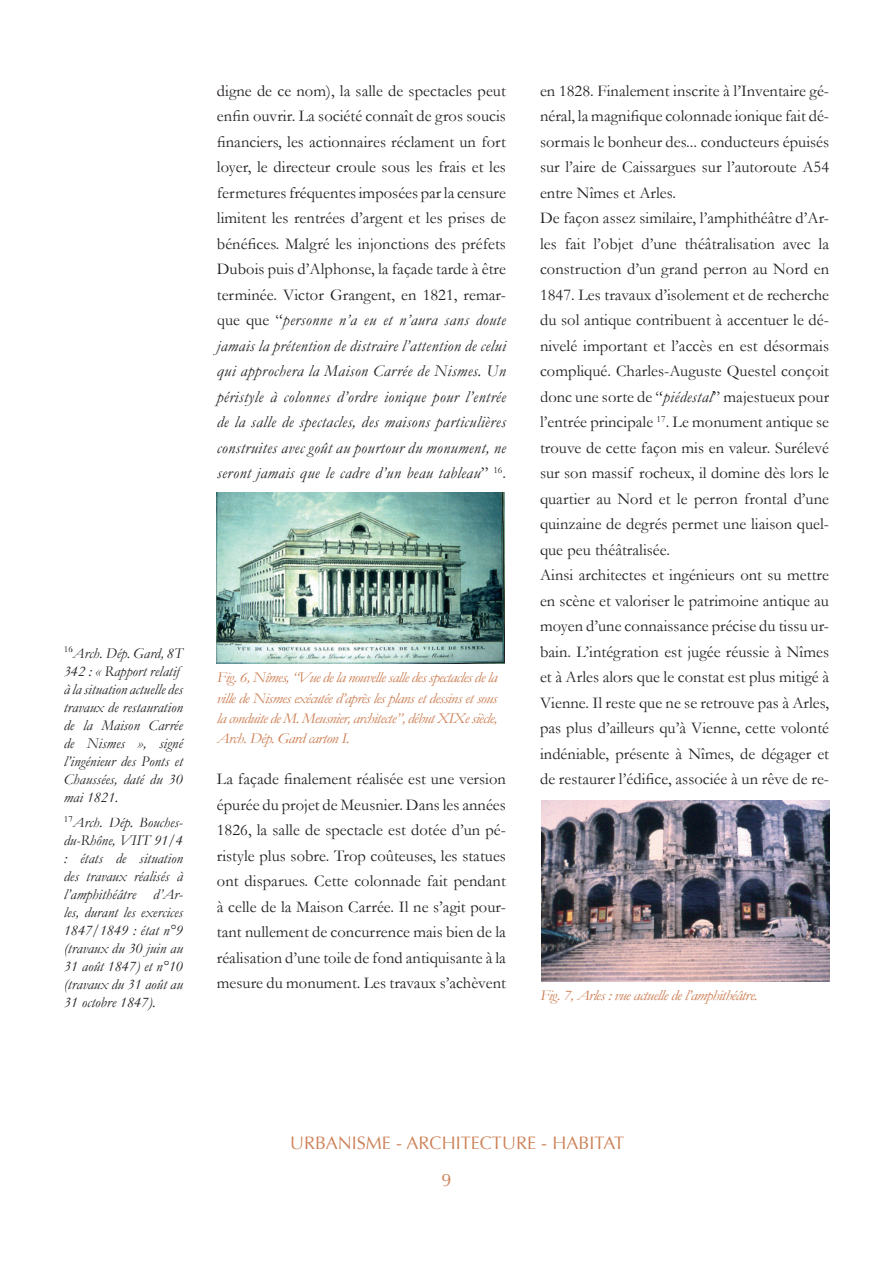
<style>
.page{position:relative;width:893px;height:1263px;background:#fff}
.page>*{position:absolute;margin:0;border:0;box-sizing:border-box;transform-origin:0 0}
.t1{font:18px/37.2px "Optima";letter-spacing:.005em;color:#cd8055}
.t2{font:16.5px/25.5px "Garamond";letter-spacing:.005em;color:#231f20;text-align:justify}
.t3{font:italic 15px/18px "Garamond";letter-spacing:.005em;color:#231f20}
.t4{font:italic 15px/20.4px "Garamond";letter-spacing:-.04em;color:#cd8055;text-align:justify;scale:1.1 1}
.t5{font:9.6px "Garamond";color:#231f20}
.s1{font-style:italic}
</style>
<div class="page">
<img style="left:217px;top:493px;width:288px;height:171px">
<img style="left:541px;top:801px;width:288px;height:180px">
<p class="t2" style="left:217px;top:78px;width:291px">digne de ce nom), la salle de spectacles peut enfin ouvrir. La société connaît de gros soucis financiers, les actionnaires réclament un fort loyer, le directeur croule sous les frais et les fermetures fréquentes imposées par la censure limitent les rentrées d’argent et les prises de bénéfices. Malgré les injonctions des préfets Dubois puis d’Alphonse, la façade tarde à être terminée. Victor Grangent, en 1821, remar&shy;que que “<span class="s1">personne n’a eu et n’aura sans doute jamais la prétention de distraire l’attention de celui qui approchera la Maison Carrée de Nismes. Un péristyle à colonnes d’ordre ionique pour l’entrée de la salle de spectacles, des maisons particulières construites avec goût au pourtour du monument, ne seront jamais que le cadre d’un beau tableau</span>” <sup>16</sup>.</p>
<p class="t5" style="left:64px;top:644px;width:11px">16</p>
<p class="t3" style="left:64px;top:662px;width:121px">342 : « Rapport relatif à la situation actuelle des travaux de restauration de la Maison Carrée de Nismes », signé l’ingénieur des Ponts et<br>Chaussées, daté du 30 mai 1821.</p>
<p class="t3" style="left:73px;top:813px;width:111px">Arch. Dép. Bouches-</p>
<p class="t3" style="left:73px;top:644px;width:111px">Arch. Dép. Gard, 8T</p>
<p class="t5" style="left:64px;top:813px;width:11px">17</p>
<p class="t3" style="left:64px;top:831px;width:121px;text-align:justify">du-Rhône, VIIT 91/4 : états de situation des travaux réalisés à l’amphithéâtre d’Ar&shy;les, durant les exercices 1847/1849 : état n°9 (travaux du 30 juin au 31 août 1847) et n°10 (travaux du 31 août au 31 octobre 1847).</p>
<p class="t4" style="left:217px;top:667px;width:257px">Fig. 6, Nîmes, “Vue de la nouvelle salle des spectacles de la ville de Nismes exécutée d’après les plans et dessins et sous la conduite de M. Meusnier, architecte”, début XIXe siècle, Arch. Dép. Gard carton I.</p>
<p class="t2" style="left:217px;top:766px;width:291px">La façade finalement réalisée est une version épurée du projet de Meusnier. Dans les années 1826, la salle de spectacle est dotée d’un pé&shy;ristyle plus sobre. Trop coûteuses, les statues ont disparues. Cette colonnade fait pendant à celle de la Maison Carrée. Il ne s’agit pour&shy;tant nullement de concurrence mais bien de la réalisation d’une toile de fond antiquisante à la mesure du monument. Les travaux s’achèvent</p>
<p class="t2" style="left:540px;top:78px;width:291px;text-align:left">en 1828. Finalement inscrite à l’Inventaire gé&shy;néral, la magnifique colonnade ionique fait dé&shy;sormais le bonheur des... conducteurs épuisés sur l’aire de Caissargues sur l’autoroute A54 entre Nîmes et Arles.<br>De façon assez similaire, l’amphithéâtre d’Ar&shy;les fait l’objet d’une théâtralisation avec la construction d’un grand perron au Nord en 1847. Les travaux d’isolement et de recherche du sol antique contribuent à accentuer le dé&shy;nivelé important et l’accès en est désormais compliqué. Charles-Auguste Questel conçoit donc une sorte de “<span class="s1">piédestal</span>” majestueux pour l’entrée principale <sup>17</sup>. Le monument antique se trouve de cette façon mis en valeur. Surélevé sur son massif rocheux, il domine dès lors le quartier au Nord et le perron frontal d’une quinzaine de degrés permet une liaison quel&shy;que peu théâtralisée.<br>Ainsi architectes et ingénieurs ont su mettre en scène et valoriser le patrimoine antique au moyen d’une connaissance précise du tissu ur&shy;bain. L’intégration est jugée réussie à Nîmes et à Arles alors que le constat est plus mitigé à Vienne. Il reste que ne se retrouve pas à Arles, pas plus d’ailleurs qu’à Vienne, cette volonté indéniable, présente à Nîmes, de dégager et de restaurer l’édifice, associée à un rêve de re-</p>
<p class="t4" style="left:540px;top:984px;width:199px">Fig. 7, Arles : vue actuelle de l’amphithéâtre.</p>
<p class="t1" style="left:441px;top:1124px;width:184px;text-indent:-151px">URBANISME - ARCHITECTURE - HABITAT<br>9</p>
</div>
